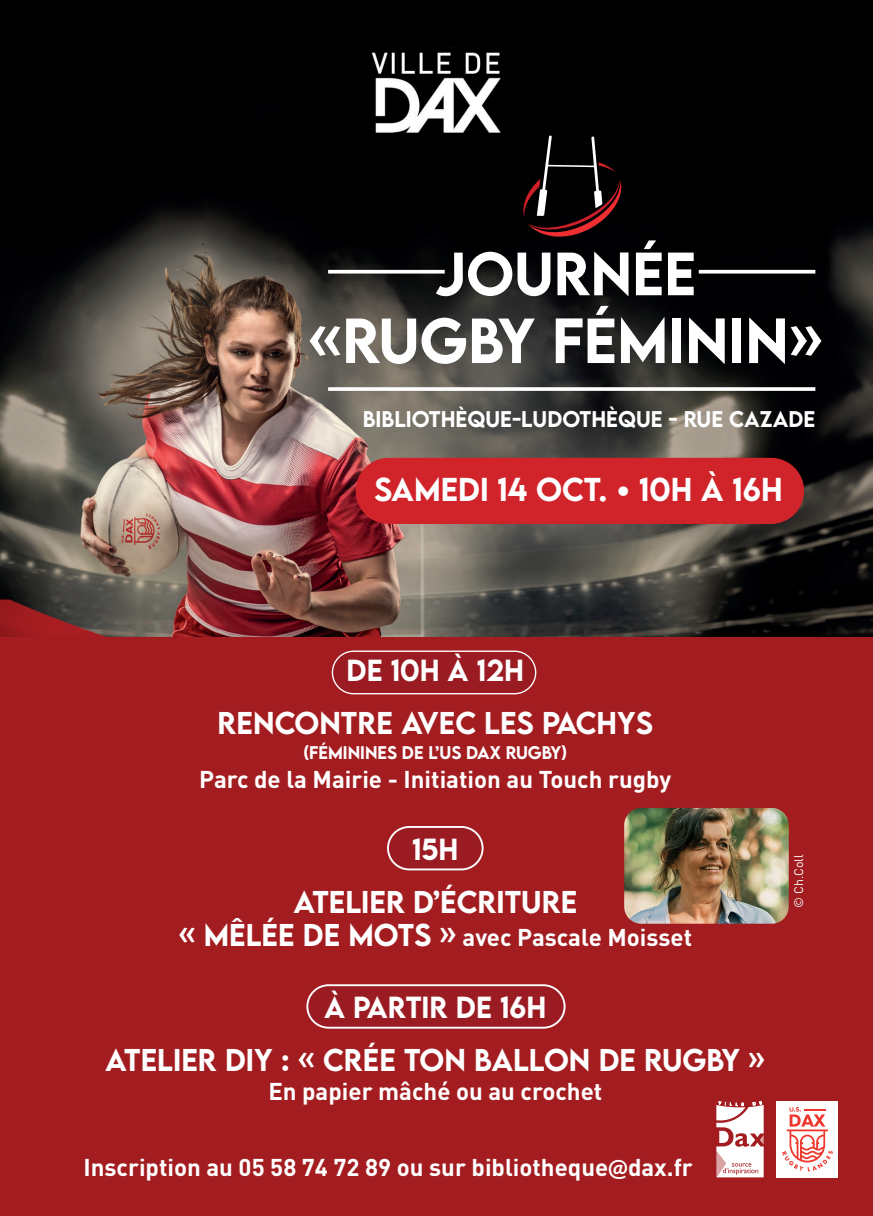
<style>
.page{position:relative;width:873px;height:1216px;background:#fff}
.page>*{position:absolute;margin:0;border:0;box-sizing:border-box;transform-origin:0 0}
.t1{font:500 56.4px "LEMONMILK";color:#fff}
.t2{font:500 54.2px "LEMONMILK";color:#fff}
.t3{font:500 29.4px "LEMONMILK";color:#fff}
.t4{font:500 28px "LEMONMILK";color:#fff}
.t5{font:500 27.2px "LEMONMILK";color:#fff}
.t6{font:700 24px "DINOT";color:#fff}
.t7{font:500 20.2px "LEMONMILK";color:#fff}
.t8{font:500 16.2px "LEMONMILK";color:#fff}
.t9{font:12.4px "DINOT";color:#fff}
.s1{font-family:"DINOT";font-weight:700}
.s2{font-family:"LEMONMILK";font-weight:500;font-size:28px}
.s3{font-family:"Lato"}
</style>
<div class="page">
<img style="left:0;top:0;width:872px;height:637px">
<hr style="left:698px;top:270px;width:117px;height:3px;background:#fff">
<hr style="left:328px;top:270px;width:116px;height:3px;background:#fff">
<svg style="left:328px;top:387px;width:487px;height:4px"></svg>
<div style="left:355px;top:458px;width:449px;height:66px;background:#d1232a;border-radius:33px"></div>
<svg style="left:523px;top:135px;width:98px;height:102px;background:#241416"></svg>
<div style="left:0;top:637px;width:872px;height:579px;background:#a31d20"></div>
<svg style="left:716px;top:1101px;width:47px;height:76px;background:#e8c8c9"></svg>
<div style="left:776px;top:1101px;width:62px;height:76px;background:#fff"></div>
<svg style="left:782px;top:1107px;width:50px;height:64px"></svg>
<div style="left:332px;top:651px;width:203px;height:43px;background:#9b1b23;border-radius:21px"></div>
<div style="left:332px;top:650px;width:204px;height:44px;border:1px solid #fff;border-radius:21px"></div>
<div style="left:388px;top:827px;width:94px;height:42px;background:#9b1b23;border-radius:21px"></div>
<div style="left:387px;top:826px;width:96px;height:44px;border:2px solid #fff;border-radius:21px"></div>
<div style="left:307px;top:985px;width:257px;height:42px;background:#9b1b23;border-radius:21px"></div>
<div style="left:306px;top:984px;width:259px;height:44px;border:2px solid #fff;border-radius:21px"></div>
<img style="left:624px;top:808px;width:164px;height:115px">
<h2 class="t2" style="left:435px;top:238px;width:263px">JOURNÉE</h2>
<h1 class="t1" style="left:307px;top:304px;width:517px">«RUGBY FÉMININ»</h1>
<p class="t7" style="left:363px;top:405px;width:454px">BIBLIOTHÈQUE-LUDOTHÈQUE - RUE CAZADE</p>
<p class="t3" style="left:374px;top:470px;width:410px">SAMEDI 14 OCT. <span class="s1">•</span> 10H À 16H</p>
<p class="t5" style="left:346px;top:652px;width:179px">DE 10H À 12H</p>
<p class="t4" style="left:218px;top:705px;width:435px">RENCONTRE AVEC LES PACHYS</p>
<p class="t8" style="left:303px;top:742px;width:265px">(FÉMININES DE L’US DAX RUGBY)</p>
<p class="t6" style="left:199px;top:763px;width:473px">Parc de la Mairie - Initiation au Touch rugby</p>
<p class="t5" style="left:412px;top:831px;width:48px">15H</p>
<p class="t4" style="left:293px;top:883px;width:285px">ATELIER D’ÉCRITURE</p>
<p class="t6" style="left:178px;top:922px;width:515px"><span class="s2">« M ÊLÉE DE MOTS »</span> avec Pascale Moisset</p>
<p class="t5" style="left:324px;top:989px;width:223px">À PARTIR DE 16H</p>
<p class="t4" style="left:105px;top:1041px;width:661px">ATELIER DIY : « CRÉE TON BALLON DE RUGBY »</p>
<p class="t6" style="left:268px;top:1075px;width:335px">En papier mâché ou au crochet</p>
<p class="t6" style="left:83px;top:1151px;width:611px">Inscription au 05 58 74 72 89 ou sur bibliotheque<span class="s3">@</span>dax.fr</p>
<p class="t9" style="left:790px;top:908px;width:55px;rotate:-90deg">© Ch.Coll</p>
</div>
